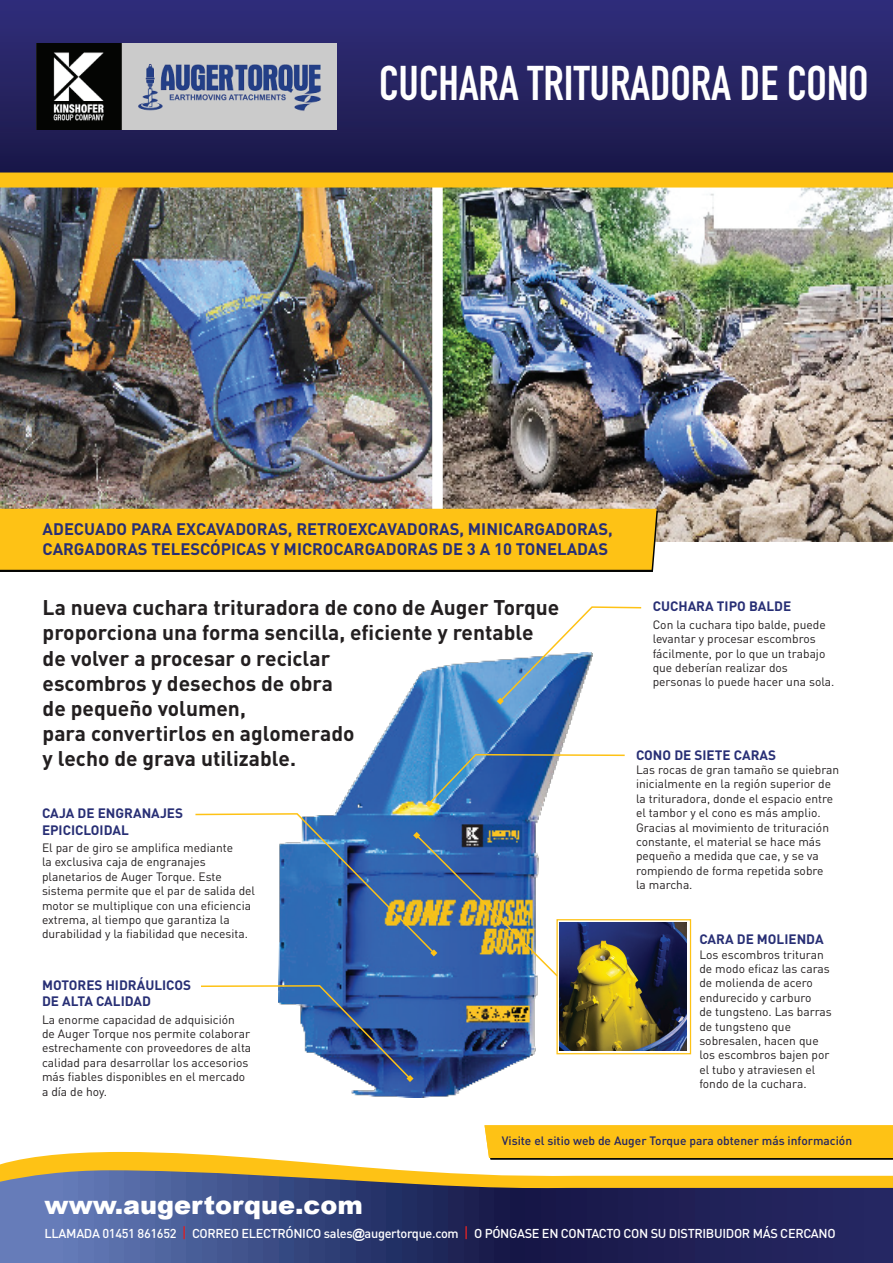
<style>
.page{position:relative;width:893px;height:1263px;background:#fff}
.page>*{position:absolute;margin:0;border:0;box-sizing:border-box;transform-origin:0 0}
.t1{font:48px "DIN Engschrift Std";color:#fff}
.t2{font:900 25.5px "Arial";color:#fff}
.t3{font:700 21px/25.2px "DIN Pro";color:#231f20}
.t4{font:700 16.5px/19.8px "DIN Pro";color:#282f75}
.t5{font:700 13.5px/16.2px "DIN Pro";color:#282f75}
.t6{font:500 12.75px "DIN Pro";letter-spacing:-.025em;color:#fff}
.t7{font:12px/14.4px "DIN Pro";color:#231f20}
.t8{font:500 12px "DIN Pro";color:#242661}
.s1{font-size:15px;color:#d1232a}
.s2{font-family:"Arial";font-weight:700}
</style>
<div class="page">
<svg style="left:0;top:1152px;width:893px;height:18px"></svg>
<svg style="left:0;top:1170px;width:893px;height:93px;background:#4d506f"></svg>
<img style="left:0;top:188px;width:432px;height:321px">
<img style="left:443px;top:188px;width:450px;height:353px">
<img style="left:593px;top:922px;width:94px;height:128px">
<div style="left:556px;top:919px;width:135px;height:135px;border:1px solid #fec215"></div>
<img style="left:278px;top:660px;width:315px;height:438px">
<div style="left:0;top:0;width:893px;height:180px;background:linear-gradient(to bottom,#2e2c7c,#1f1b45)"></div>
<div style="left:0;top:173px;width:893px;height:15px;background:#fec215"></div>
<div style="left:484px;top:1125px;width:409px;height:34px;background:#fec215"></div>
<div style="left:0;top:509px;width:658px;height:63px;background:#fec215"></div>
<svg style="left:497px;top:606px;width:145px;height:99px"></svg>
<svg style="left:201px;top:984px;width:213px;height:98px"></svg>
<svg style="left:195px;top:753px;width:431px;height:225px"></svg>
<img style="left:36px;top:44px;width:300px;height:85px">
<div style="left:134px;top:974px;width:67px;height:23px;background:#fff"></div>
<h1 class="t1" style="left:379px;top:55px;width:491px">CUCHARA TRITURADORA DE CONO</h1>
<h3 class="t4" style="left:43px;top:517px;width:572px">ADECUADO PARA EXCAVADORAS, RETROEXCAVADORAS, MINICARGADORAS,<br>CARGADORAS TELESCÓPICAS Y MICROCARGADORAS DE 3 A 10 TONELADAS</h3>
<p class="t3" style="left:43px;top:592px;width:518px">La nueva cuchara trituradora de cono de Auger Torque proporciona una forma sencilla, eficiente y rentable de volver a procesar o reciclar<br>escombros y desechos de obra<br>de pequeño volumen,<br>para convertirlos en aglomerado<br>y lecho de grava utilizable.</p>
<p class="t5" style="left:42px;top:804px;width:143px">CAJA DE ENGRANAJES<br>EPICICLOIDAL</p>
<p class="t7" style="left:42px;top:839px;width:215px">El par de giro se amplifica mediante<br>la exclusiva caja de engranajes planetarios de Auger Torque. Este sistema permite que el par de salida del motor se multiplique con una eficiencia extrema, al tiempo que garantiza la durabilidad y la fiabilidad que necesita.</p>
<p class="t5" style="left:42px;top:975px;width:151px">MOTORES HIDRÁULICOS<br>DE ALTA CALIDAD</p>
<p class="t7" style="left:42px;top:1011px;width:211px">La enorme capacidad de adquisición<br>de Auger Torque nos permite colaborar estrechamente con proveedores de alta calidad para desarrollar los accesorios más fiables disponibles en el mercado a día de hoy.</p>
<p class="t5" style="left:653px;top:597px;width:140px">CUCHARA TIPO BALDE</p>
<p class="t7" style="left:653px;top:616px;width:183px">Con la cuchara tipo balde, puede levantar y procesar escombros fácilmente, por lo que un trabajo que deberían realizar dos personas lo puede hacer una sola.</p>
<p class="t5" style="left:636px;top:745px;width:142px">CONO DE SIETE CARAS</p>
<p class="t7" style="left:636px;top:761px;width:205px">Las rocas de gran tamaño se quiebran inicialmente en la región superior de la trituradora, donde el espacio entre el tambor y el cono es más amplio.<br>Gracias al movimiento de trituración constante, el material se hace más pequeño a medida que cae, y se va rompiendo de forma repetida sobre<br>la marcha.</p>
<p class="t5" style="left:699px;top:930px;width:126px">CARA DE MOLIENDA</p>
<p class="t7" style="left:699px;top:946px;width:134px">Los escombros trituran de modo eficaz las caras de molienda de acero endurecido y carburo<br>de tungsteno. Las barras de tungsteno que sobresalen, hacen que los escombros bajen por el tubo y atraviesen el fondo de la cuchara.</p>
<p class="t8" style="left:502px;top:1131px;width:352px">Visite el sitio web de Auger Torque para obtener más información</p>
<h2 class="t2" style="left:45px;top:1186px;width:320px">www.augertorque.com</h2>
<p class="t6" style="left:45px;top:1222px;width:792px">LLAMADA 01451 861652 <span class="s1">|</span> CORREO ELECTRÓNICO sales<span class="s2">@</span>augertorque.com <span class="s1">|</span> O PÓNGASE EN CONTACTO CON SU DISTRIBUIDOR MÁS CERCANO</p>
</div>
